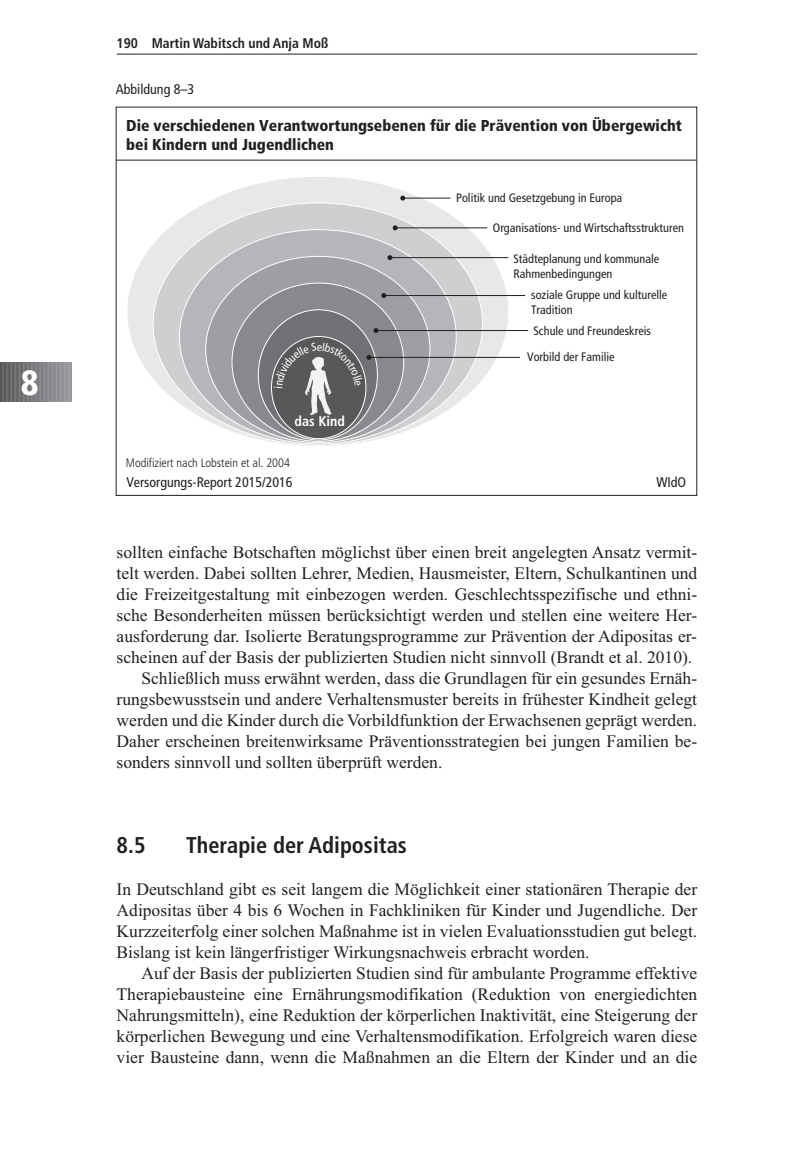
<style>
.page{position:relative;width:794px;height:1166px;background:#fff}
.page>*{position:absolute;margin:0;border:0;box-sizing:border-box;transform-origin:0 0}
.t1{font:900 condensed 35px "Frutiger";color:#fff}
.t2{font:700 condensed 22.75px "Frutiger";color:#231f20}
.t3{font:17.5px "Times New Roman";color:#231f20}
.t4{font:900 condensed 15.75px/18.9px "Frutiger";color:#231f20}
.t5{font:condensed 14px "Frutiger";color:#231f20}
.t6{font:700 condensed 14px "Frutiger";color:#231f20}
.t7{font:700 condensed 14px "Frutiger LT Pro";color:#fff}
.t8{font:condensed 12.25px/14.7px "Frutiger LT Pro";color:#231f20}
.t9{font:300 condensed 12.25px "Frutiger";color:#231f20}
</style>
<div class="page">
<hr style="left:117px;top:54px;width:580px;height:1px;background:#231f20">
<hr style="left:0;top:362px;width:1px;height:40px;background:#4a4b4c">
<hr style="left:1px;top:362px;width:1px;height:40px;background:#4b4c4d">
<hr style="left:2px;top:362px;width:1px;height:40px;background:#4c4d4e">
<hr style="left:3px;top:362px;width:1px;height:40px;background:#4e4f50">
<hr style="left:4px;top:362px;width:1px;height:40px;background:#4f4f51">
<hr style="left:5px;top:362px;width:1px;height:40px;background:#505052">
<hr style="left:6px;top:362px;width:1px;height:40px;background:#515153">
<hr style="left:7px;top:362px;width:1px;height:40px;background:#535355">
<hr style="left:8px;top:362px;width:1px;height:40px;background:#545456">
<hr style="left:9px;top:362px;width:1px;height:40px;background:#545557">
<hr style="left:10px;top:362px;width:1px;height:40px;background:#555658">
<hr style="left:11px;top:362px;width:1px;height:40px;background:#57585a">
<hr style="left:12px;top:362px;width:1px;height:40px;background:#58595b">
<hr style="left:13px;top:362px;width:1px;height:40px;background:#59595c">
<hr style="left:14px;top:362px;width:1px;height:40px;background:#5a5a5d">
<hr style="left:15px;top:362px;width:1px;height:40px;background:#5c5c5f">
<hr style="left:16px;top:362px;width:1px;height:40px;background:#5d5d60">
<hr style="left:17px;top:362px;width:1px;height:40px;background:#5e5e61">
<hr style="left:18px;top:362px;width:1px;height:40px;background:#5f5f62">
<hr style="left:19px;top:362px;width:1px;height:40px;background:#616164">
<hr style="left:20px;top:362px;width:1px;height:40px;background:#626265">
<hr style="left:21px;top:362px;width:1px;height:40px;background:#636366">
<hr style="left:22px;top:362px;width:1px;height:40px;background:#636366">
<hr style="left:23px;top:362px;width:1px;height:40px;background:#646467">
<hr style="left:24px;top:362px;width:1px;height:40px;background:#666669">
<hr style="left:25px;top:362px;width:1px;height:40px;background:#66676a">
<hr style="left:26px;top:362px;width:1px;height:40px;background:#67676a">
<hr style="left:27px;top:362px;width:1px;height:40px;background:#68686b">
<hr style="left:28px;top:362px;width:1px;height:40px;background:#696a6d">
<hr style="left:29px;top:362px;width:1px;height:40px;background:#6a6b6e">
<hr style="left:30px;top:362px;width:1px;height:40px;background:#6b6b6e">
<hr style="left:31px;top:362px;width:1px;height:40px;background:#6c6c6f">
<hr style="left:32px;top:362px;width:1px;height:40px;background:#6d6e71">
<hr style="left:33px;top:362px;width:1px;height:40px;background:#6e6f72">
<hr style="left:34px;top:362px;width:1px;height:40px;background:#6f7073">
<hr style="left:35px;top:362px;width:1px;height:40px;background:#6f7073">
<hr style="left:36px;top:362px;width:1px;height:40px;background:#717275">
<hr style="left:37px;top:362px;width:1px;height:40px;background:#727376">
<hr style="left:38px;top:362px;width:1px;height:40px;background:#727477">
<hr style="left:39px;top:362px;width:1px;height:40px;background:#737477">
<hr style="left:40px;top:362px;width:1px;height:40px;background:#757679">
<hr style="left:41px;top:362px;width:1px;height:40px;background:#75777a">
<hr style="left:42px;top:362px;width:1px;height:40px;background:#76787b">
<hr style="left:43px;top:362px;width:1px;height:40px;background:#77787b">
<hr style="left:44px;top:362px;width:1px;height:40px;background:#787a7d">
<hr style="left:45px;top:362px;width:1px;height:40px;background:#797b7e">
<hr style="left:46px;top:362px;width:1px;height:40px;background:#7a7c7f">
<hr style="left:47px;top:362px;width:1px;height:40px;background:#7b7d80">
<hr style="left:48px;top:362px;width:1px;height:40px;background:#7c7e81">
<hr style="left:49px;top:362px;width:1px;height:40px;background:#7d7f82">
<hr style="left:50px;top:362px;width:1px;height:40px;background:#7e8083">
<hr style="left:51px;top:362px;width:1px;height:40px;background:#7e8083">
<hr style="left:52px;top:362px;width:1px;height:40px;background:#808285">
<hr style="left:53px;top:362px;width:1px;height:40px;background:#818386">
<hr style="left:54px;top:362px;width:1px;height:40px;background:#818386">
<hr style="left:55px;top:362px;width:1px;height:40px;background:#828487">
<hr style="left:56px;top:362px;width:1px;height:40px;background:#848689">
<hr style="left:57px;top:362px;width:1px;height:40px;background:#848689">
<hr style="left:58px;top:362px;width:1px;height:40px;background:#85878a">
<hr style="left:59px;top:362px;width:1px;height:40px;background:#86888b">
<hr style="left:60px;top:362px;width:1px;height:40px;background:#87898c">
<hr style="left:61px;top:362px;width:1px;height:40px;background:#888a8d">
<hr style="left:62px;top:362px;width:1px;height:40px;background:#898b8e">
<hr style="left:63px;top:362px;width:1px;height:40px;background:#8a8c8f">
<hr style="left:64px;top:362px;width:1px;height:40px;background:#8a8c8f">
<hr style="left:65px;top:362px;width:1px;height:40px;background:#8c8e91">
<hr style="left:66px;top:362px;width:1px;height:40px;background:#8d8f92">
<hr style="left:67px;top:362px;width:1px;height:40px;background:#8d8f92">
<hr style="left:68px;top:362px;width:1px;height:40px;background:#8e9093">
<hr style="left:69px;top:362px;width:1px;height:40px;background:#909295">
<hr style="left:70px;top:362px;width:1px;height:40px;background:#909295">
<hr style="left:71px;top:362px;width:1px;height:40px;background:#919396">
<hr style="left:72px;top:362px;width:1px;height:40px;background:#929497">
<hr style="left:116px;top:160px;width:581px;height:1px;background:#231f20">
<div style="left:127px;top:176px;width:382px;height:271px;background:#e7e8e9;border-radius:50%"></div>
<div style="left:153px;top:203px;width:329px;height:242px;background:#cecfd1;border-radius:50%"></div>
<div style="left:179px;top:230px;width:277px;height:214px;background:#b5b6ba;border-radius:50%"></div>
<div style="left:206px;top:256px;width:224px;height:187px;background:#9d9fa2;border-radius:50%"></div>
<div style="left:232px;top:283px;width:172px;height:158px;background:#87898c;border-radius:50%"></div>
<div style="left:258px;top:310px;width:119px;height:130px;background:#707174;border-radius:50%"></div>
<div style="left:271px;top:336px;width:95px;height:103px;background:#57585a;border-radius:50%"></div>
<hr style="left:402px;top:198px;width:48px;height:1px;background:#231f20">
<svg style="left:400px;top:196px;width:5px;height:5px"></svg>
<hr style="left:395px;top:227px;width:92px;height:1px;background:#231f20">
<svg style="left:393px;top:225px;width:4px;height:5px"></svg>
<hr style="left:390px;top:257px;width:118px;height:1px;background:#231f20">
<svg style="left:387px;top:255px;width:5px;height:5px"></svg>
<hr style="left:384px;top:295px;width:141px;height:1px;background:#231f20">
<svg style="left:381px;top:293px;width:5px;height:5px"></svg>
<hr style="left:376px;top:330px;width:152px;height:1px;background:#231f20">
<svg style="left:373px;top:328px;width:5px;height:5px"></svg>
<hr style="left:369px;top:357px;width:151px;height:1px;background:#231f20">
<svg style="left:274px;top:342px;width:97px;height:73px"></svg>
<p class="t1" style="left:21px;top:369px;width:19px">8</p>
<p class="t6" style="left:117px;top:37px;width:213px">190 Martin Wabitsch und Anja Moß</p>
<p class="t5" style="left:116px;top:83px;width:80px">Abbildung 8–3</p>
<p class="t4" style="left:126px;top:118px;width:557px">Die verschiedenen Verantwortungsebenen für die Prävention von Übergewicht bei Kindern und Jugendlichen</p>
<p class="t7" style="left:294px;top:416px;width:52px">das Kind</p>
<p class="t9" style="left:126px;top:458px;width:165px">Modifiziert nach Lobstein et al. 2004</p>
<p class="t8" style="left:456px;top:191px;width:167px">Politik und Gesetzgebung in Europa</p>
<p class="t8" style="left:493px;top:221px;width:193px">Organisations- und Wirtschaftsstrukturen</p>
<p class="t8" style="left:513px;top:252px;width:147px">Städteplanung und kommunale<br>Rahmenbedingungen</p>
<p class="t8" style="left:531px;top:289px;width:138px">soziale Gruppe und kulturelle<br>Tradition</p>
<p class="t8" style="left:527px;top:319px;width:125px;line-height:25.7px;text-indent:6px">Schule und Freundeskreis<br>Vorbild der Familie</p>
<p class="t5" style="left:126px;top:477px;width:168px">Versorgungs-Report 2015/2016</p>
<p class="t5" style="left:656px;top:477px;width:31px">WIdO</p>
<p class="t3" style="left:117px;top:546px;width:582px">sollten einfache Botschaften möglichst über einen breit angelegten Ansatz vermit-</p>
<p class="t3" style="left:117px;top:567px;width:582px">telt werden. Dabei sollten Lehrer, Medien, Hausmeister, Eltern, Schulkantinen und</p>
<p class="t3" style="left:117px;top:588px;width:582px">die Freizeitgestaltung mit einbezogen werden. Geschlechtsspezifische und ethni-</p>
<p class="t3" style="left:117px;top:609px;width:582px">sche Besonderheiten müssen berücksichtigt werden und stellen eine weitere Her-</p>
<p class="t3" style="left:117px;top:630px;width:582px">ausforderung dar. Isolierte Beratungsprogramme zur Prävention der Adipositas er-</p>
<p class="t3" style="left:117px;top:651px;width:577px">scheinen auf der Basis der publizierten Studien nicht sinnvoll (Brandt et al. 2010).</p>
<p class="t3" style="left:141px;top:672px;width:557px">Schließlich muss erwähnt werden, dass die Grundlagen für ein gesundes Ernäh-</p>
<p class="t3" style="left:117px;top:693px;width:582px">rungsbewusstsein und andere Verhaltensmuster bereits in frühester Kindheit gelegt</p>
<p class="t3" style="left:117px;top:714px;width:582px">werden und die Kinder durch die Vorbildfunktion der Erwachsenen geprägt werden.</p>
<p class="t3" style="left:117px;top:735px;width:582px">Daher erscheinen breitenwirksame Präventionsstrategien bei jungen Familien be-</p>
<p class="t3" style="left:117px;top:756px;width:327px">sonders sinnvoll und sollten überprüft werden.</p>
<p class="t2" style="left:117px;top:835px;width:30px">8.5</p>
<p class="t2" style="left:186px;top:835px;width:222px">Therapie der Adipositas</p>
<p class="t3" style="left:117px;top:882px;width:582px">In Deutschland gibt es seit langem die Möglichkeit einer stationären Therapie der</p>
<p class="t3" style="left:117px;top:903px;width:582px">Adipositas über 4 bis 6 Wochen in Fachkliniken für Kinder und Jugendliche. Der</p>
<p class="t3" style="left:117px;top:924px;width:582px">Kurzzeiterfolg einer solchen Maßnahme ist in vielen Evaluationsstudien gut belegt.</p>
<p class="t3" style="left:117px;top:945px;width:474px">Bislang ist kein längerfristiger Wirkungsnachweis erbracht worden.</p>
<p class="t3" style="left:141px;top:966px;width:557px">Auf der Basis der publizierten Studien sind für ambulante Programme effektive</p>
<p class="t3" style="left:117px;top:987px;width:582px">Therapiebausteine eine Ernährungsmodifikation (Reduktion von energiedichten</p>
<p class="t3" style="left:117px;top:1008px;width:582px">Nahrungsmitteln), eine Reduktion der körperlichen Inaktivität, eine Steigerung der</p>
<p class="t3" style="left:117px;top:1029px;width:582px">körperlichen Bewegung und eine Verhaltensmodifikation. Erfolgreich waren diese</p>
<p class="t3" style="left:117px;top:1050px;width:582px">vier Bausteine dann, wenn die Maßnahmen an die Eltern der Kinder und an die</p>
</div>
